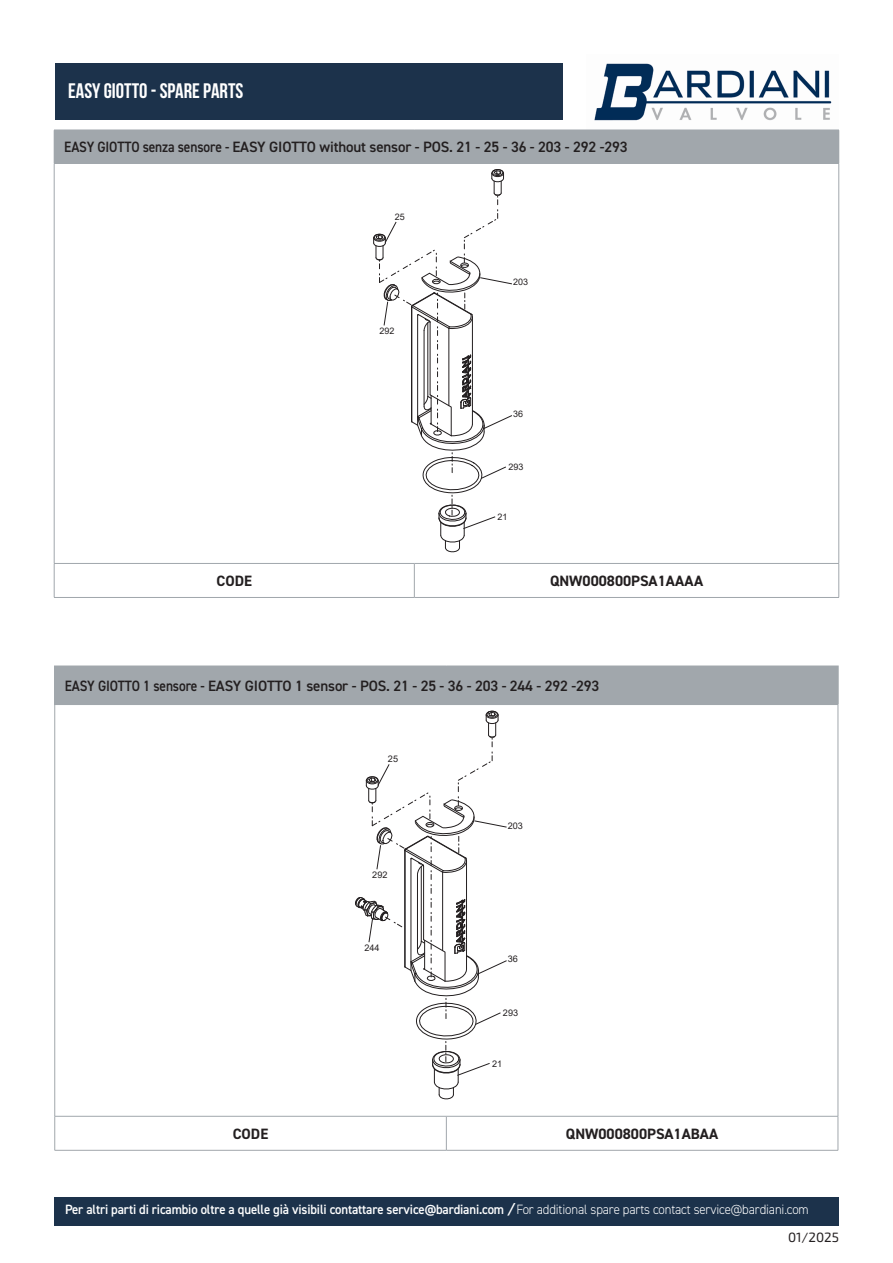
<style>
.page{position:relative;width:893px;height:1263px;background:#fff}
.page>*{position:absolute;margin:0;border:0;box-sizing:border-box;transform-origin:0 0}
.t1{font:700 21px "Bebas Neue";color:#fff}
.t2{font:600 15px "DIN2014";letter-spacing:-.01em;color:#231f20;scale:.9 1}
.t3{font:700 15px "DIN2014";color:#231f20}
.t4{font:600 13.5px "DIN2014";letter-spacing:-.01em;color:#fff;scale:.95 1}
.t5{font:13.5px "Exo Soft";color:#231f20}
.t6{font:9.15px "Arial";color:#231f20}
.t7{font:9px "Arial";color:#231f20}
.s1{font-weight:700;font-style:italic}
.s2{font-weight:300}
</style>
<div class="page">
<img style="left:587px;top:63px;width:252px;height:67px">
<div style="left:55px;top:64px;width:508px;height:56px;background:#1c324b"></div>
<div style="left:54px;top:1197px;width:785px;height:29px;background:#1c324b"></div>
<div style="left:54px;top:130px;width:785px;height:33px;background:#a1a7ac"></div>
<hr style="left:54px;top:163px;width:360px;height:1px;background:#a1a7ac">
<hr style="left:54px;top:163px;width:1px;height:400px;background:#a1a7ac">
<hr style="left:414px;top:163px;width:425px;height:1px;background:#a1a7ac">
<hr style="left:838px;top:163px;width:1px;height:400px;background:#a1a7ac">
<hr style="left:54px;top:563px;width:360px;height:1px;background:#a1a7ac">
<hr style="left:54px;top:564px;width:1px;height:33px;background:#a1a7ac">
<hr style="left:414px;top:563px;width:425px;height:1px;background:#a1a7ac">
<hr style="left:414px;top:564px;width:1px;height:33px;background:#a1a7ac">
<hr style="left:838px;top:564px;width:1px;height:33px;background:#a1a7ac">
<hr style="left:54px;top:597px;width:360px;height:1px;background:#a1a7ac">
<hr style="left:414px;top:597px;width:425px;height:1px;background:#a1a7ac">
<div style="left:55px;top:666px;width:783px;height:38px;background:#a1a7ac"></div>
<hr style="left:54px;top:665px;width:392px;height:2px;background:#a1a7ac">
<hr style="left:54px;top:667px;width:2px;height:37px;background:#a1a7ac">
<hr style="left:446px;top:665px;width:393px;height:2px;background:#a1a7ac">
<hr style="left:837px;top:667px;width:2px;height:37px;background:#a1a7ac">
<hr style="left:55px;top:704px;width:391px;height:1px;background:#a1a7ac">
<hr style="left:54px;top:705px;width:1px;height:411px;background:#a1a7ac">
<hr style="left:446px;top:704px;width:392px;height:1px;background:#a1a7ac">
<hr style="left:838px;top:705px;width:1px;height:411px;background:#a1a7ac">
<hr style="left:55px;top:1116px;width:391px;height:1px;background:#a1a7ac">
<hr style="left:54px;top:1116px;width:1px;height:34px;background:#a1a7ac">
<hr style="left:446px;top:1116px;width:392px;height:1px;background:#a1a7ac">
<hr style="left:446px;top:1116px;width:1px;height:34px;background:#a1a7ac">
<hr style="left:838px;top:1116px;width:1px;height:34px;background:#a1a7ac">
<hr style="left:55px;top:1150px;width:391px;height:1px;background:#a1a7ac">
<hr style="left:446px;top:1150px;width:392px;height:1px;background:#a1a7ac">
<svg style="left:373px;top:169px;width:139px;height:384px"></svg>
<svg style="left:355px;top:710px;width:152px;height:390px"></svg>
<p class="t1" style="left:68px;top:79px;width:177px">EASY GIOTTO - SPARE PARTS</p>
<p class="t2" style="left:64px;top:137px;width:627px">EASY GIOTTO senza sensore - EASY GIOTTO without sensor - POS. 21 - 25 - 36 - 203 - 292 -293</p>
<p class="t7" style="left:395px;top:210px;width:11px">25</p>
<p class="t7" style="left:379px;top:325px;width:16px">292</p>
<p class="t7" style="left:513px;top:276px;width:16px">203</p>
<p class="t7" style="left:513px;top:408px;width:11px">36</p>
<p class="t7" style="left:508px;top:461px;width:16px">293</p>
<p class="t7" style="left:498px;top:510px;width:11px">21</p>
<p class="t3" style="left:217px;top:571px;width:37px">CODE</p>
<p class="t3" style="left:550px;top:571px;width:155px">QNW000800PSA1AAAA</p>
<p class="t2" style="left:65px;top:676px;width:595px">EASY GIOTTO 1 sensore - EASY GIOTTO 1 sensor - POS. 21 - 25 - 36 - 203 - 244 - 292 -293</p>
<p class="t6" style="left:388px;top:753px;width:12px">25</p>
<p class="t6" style="left:372px;top:868px;width:17px">292</p>
<p class="t6" style="left:364px;top:941px;width:17px">244</p>
<p class="t6" style="left:508px;top:819px;width:17px">203</p>
<p class="t6" style="left:508px;top:953px;width:12px">36</p>
<p class="t6" style="left:503px;top:1006px;width:17px">293</p>
<p class="t6" style="left:492px;top:1057px;width:12px">21</p>
<p class="t3" style="left:233px;top:1124px;width:37px">CODE</p>
<p class="t3" style="left:566px;top:1124px;width:154px">QNW000800PSA1ABAA</p>
<p class="t4" style="left:65px;top:1200px;width:784px">Per altri parti di ricambio oltre a quelle già visibili contattare service@bardiani.com <span class="s1">/</span> <span class="s2">For additional spare parts contact service@bardiani.com</span></p>
<p class="t5" style="left:788px;top:1229px;width:52px">01/2025</p>
</div>
